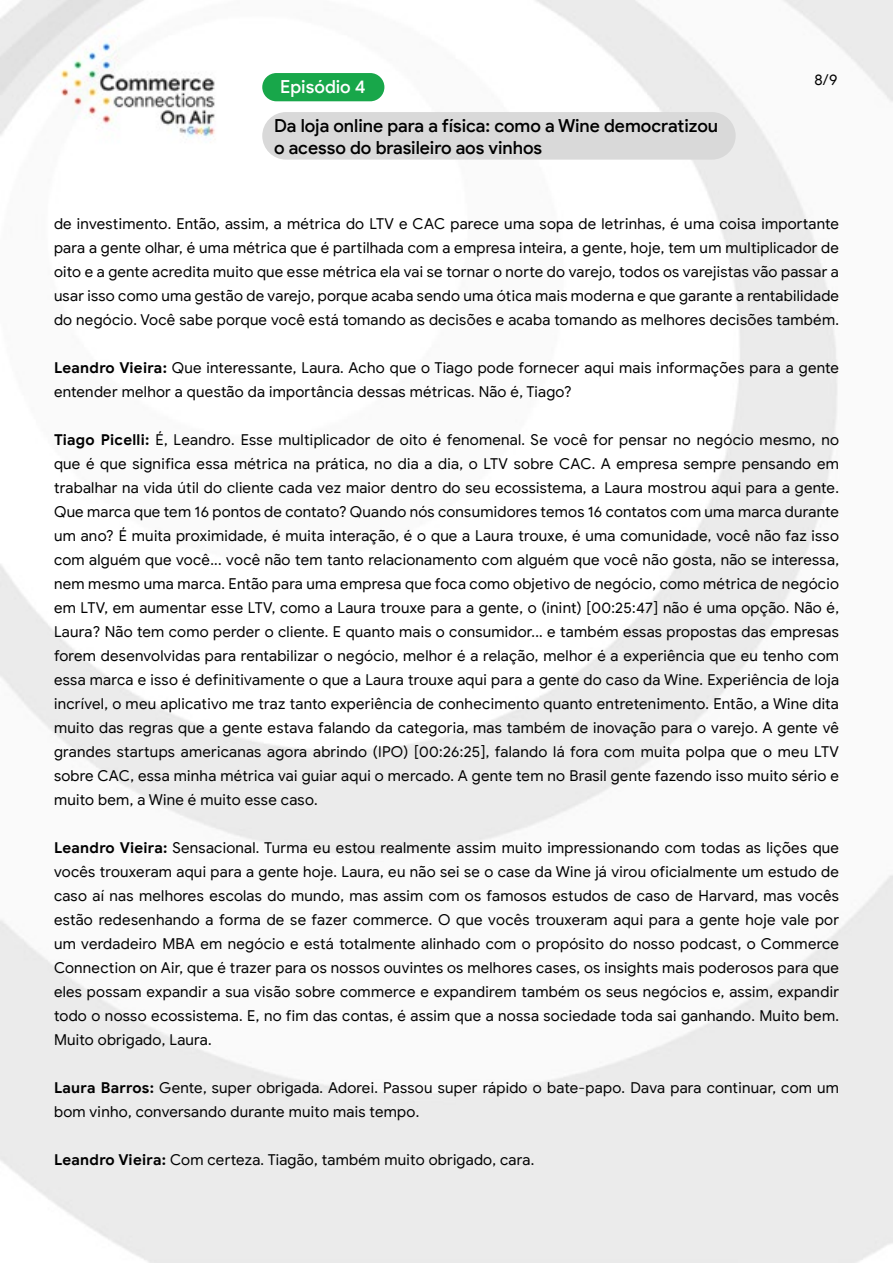
<style>
.page{position:relative;width:893px;height:1263px;background:#fff}
.page>*{position:absolute;margin:0;border:0;box-sizing:border-box;transform-origin:0 0}
.t1{font:500 18px/21.6px "Google Sans Display";letter-spacing:-.005em;color:#000}
.t2{font:500 18px "Google Sans Display";color:#fff}
.t3{font:15px/24px "Google Sans";letter-spacing:.02em;color:#000;text-align:justify}
.t4{font:15px "Google Sans Display";color:#000}
.s1{font-weight:700}
</style>
<div class="page">
<img style="left:0;top:0;width:893px;height:1263px">
<div style="left:262px;top:73px;width:122px;height:28px;background:#18a74a;border-radius:14px"></div>
<div style="left:262px;top:112px;width:474px;height:48px;background:#d9d9d9;border-radius:24px"></div>
<p class="t2" style="left:280px;top:76px;width:87px">Episódio 4</p>
<p class="t1" style="left:274px;top:115px;width:446px">Da loja online para a física: como a Wine democratizou o acesso do brasileiro aos vinhos</p>
<p class="t4" style="left:814px;top:70px;width:25px">8/9</p>
<p class="t3" style="left:54px;top:212px;width:787px">de investimento. Então, assim, a métrica do LTV e CAC parece uma sopa de letrinhas, é uma coisa importante para a gente olhar, é uma métrica que é partilhada com a empresa inteira, a gente, hoje, tem um multiplicador de oito e a gente acredita muito que esse métrica ela vai se tornar o norte do varejo, todos os varejistas vão passar a usar isso como uma gestão de varejo, porque acaba sendo uma ótica mais moderna e que garante a rentabilidade do negócio. Você sabe porque você está tomando as decisões e acaba tomando as melhores decisões também.</p>
<p class="t3" style="left:54px;top:356px;width:786px"><span class="s1">Leandro Vieira:</span> Que interessante, Laura. Acho que o Tiago pode fornecer aqui mais informações para a gente entender melhor a questão da importância dessas métricas. Não é, Tiago?</p>
<p class="t3" style="left:54px;top:428px;width:787px"><span class="s1">Tiago Picelli:</span> É, Leandro. Esse multiplicador de oito é fenomenal. Se você for pensar no negócio mesmo, no que é que significa essa métrica na prática, no dia a dia, o LTV sobre CAC. A empresa sempre pensando em trabalhar na vida útil do cliente cada vez maior dentro do seu ecossistema, a Laura mostrou aqui para a gente.<br>Que marca que tem 16 pontos de contato? Quando nós consumidores temos 16 contatos com uma marca durante um ano? É muita proximidade, é muita interação, é o que a Laura trouxe, é uma comunidade, você não faz isso com alguém que você... você não tem tanto relacionamento com alguém que você não gosta, não se interessa, nem mesmo uma marca. Então para uma empresa que foca como objetivo de negócio, como métrica de negócio em LTV, em aumentar esse LTV, como a Laura trouxe para a gente, o (inint) [00:25:47] não é uma opção. Não é, Laura? Não tem como perder o cliente. E quanto mais o consumidor... e também essas propostas das empresas forem desenvolvidas para rentabilizar o negócio, melhor é a relação, melhor é a experiência que eu tenho com essa marca e isso é definitivamente o que a Laura trouxe aqui para a gente do caso da Wine. Experiência de loja incrível, o meu aplicativo me traz tanto experiência de conhecimento quanto entretenimento. Então, a Wine dita muito das regras que a gente estava falando da categoria, mas também de inovação para o varejo. A gente vê grandes startups americanas agora abrindo (IPO) [00:26:25], falando lá fora com muita polpa que o meu LTV sobre CAC, essa minha métrica vai guiar aqui o mercado. A gente tem no Brasil gente fazendo isso muito sério e muito bem, a Wine é muito esse caso.</p>
<p class="t3" style="left:54px;top:836px;width:787px"><span class="s1">Leandro Vieira:</span> Sensacional. Turma eu estou realmente assim muito impressionando com todas as lições que vocês trouxeram aqui para a gente hoje. Laura, eu não sei se o case da Wine já virou oficialmente um estudo de caso aí nas melhores escolas do mundo, mas assim com os famosos estudos de caso de Harvard, mas vocês estão redesenhando a forma de se fazer commerce. O que vocês trouxeram aqui para a gente hoje vale por um verdadeiro MBA em negócio e está totalmente alinhado com o propósito do nosso podcast, o Commerce Connection on Air, que é trazer para os nossos ouvintes os melhores cases, os insights mais poderosos para que eles possam expandir a sua visão sobre commerce e expandirem também os seus negócios e, assim, expandir todo o nosso ecossistema. E, no fim das contas, é assim que a nossa sociedade toda sai ganhando. Muito bem.<br>Muito obrigado, Laura.</p>
<p class="t3" style="left:54px;top:1076px;width:786px"><span class="s1">Laura Barros:</span> Gente, super obrigada. Adorei. Passou super rápido o bate-papo. Dava para continuar, com um bom vinho, conversando durante muito mais tempo.</p>
<p class="t3" style="left:54px;top:1148px;width:482px"><span class="s1">Leandro Vieira:</span> Com certeza. Tiagão, também muito obrigado, cara.</p>
</div>
